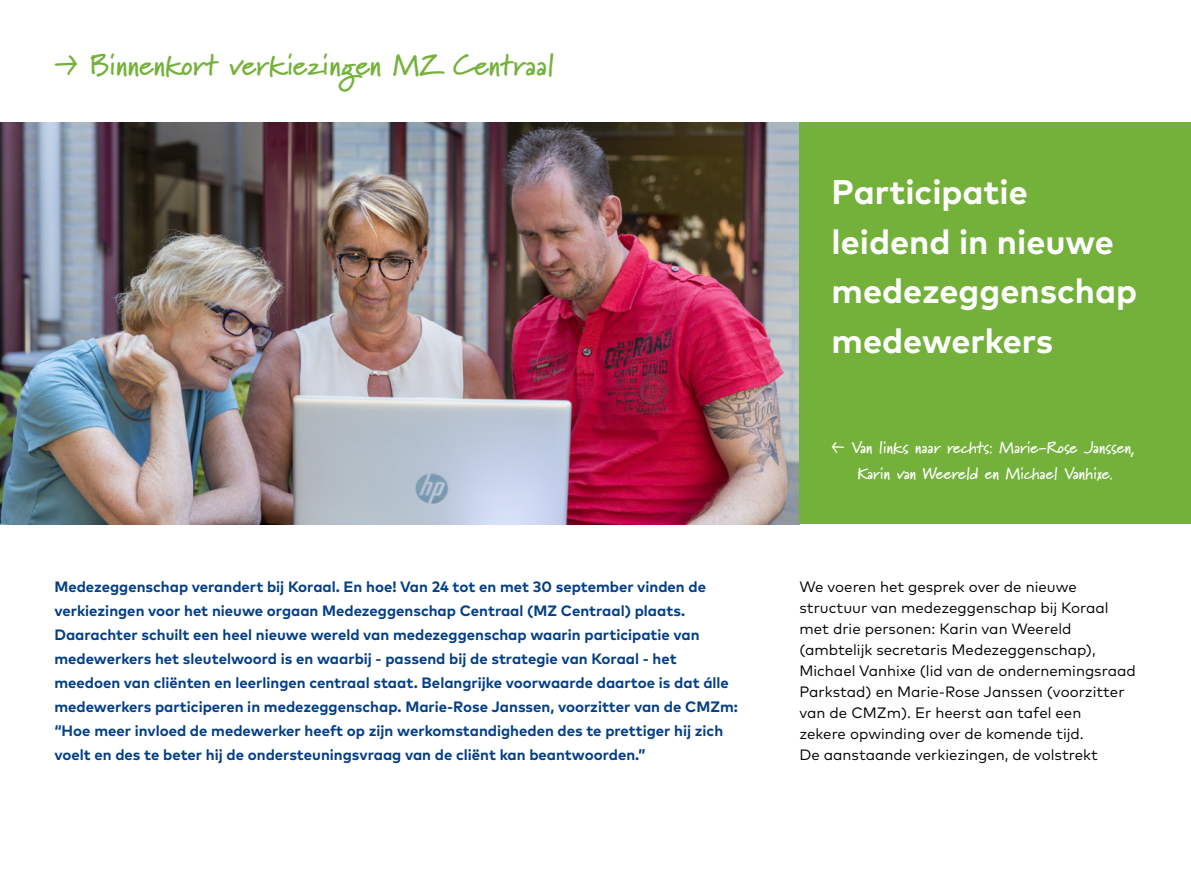
<style>
.page{position:relative;width:1191px;height:893px;background:#fff}
.page>*{position:absolute;margin:0;border:0;box-sizing:border-box;transform-origin:0 0}
.Intro{font:700 34.35px/49.5px "Mark OT";color:#fff}
.Intro-2{font:700 30px "Marydale";color:#74b13b}
.Intro-3{font:700 16.5px/25.5px "Marydale";color:#fff;text-align:center}
.Intro-4{font:700 15px/24px "Mark OT";color:#023f88}
.t1{font:15px/21px "Mark OT";color:#000}
</style>
<div class="page">
<img style="left:0;top:123px;width:799px;height:401px">
<div style="left:799px;top:123px;width:392px;height:401px;background:#74b13b"></div>
<p class="Intro-2" style="left:54px;top:47px;width:501px">• Binnenkort verkiezingen MZ Centraal</p>
<p class="Intro-4" style="left:54px;top:574px;width:685px">Medezeggenschap verandert bij Koraal. En hoe! Van 24 tot en met 30 september vinden de verkiezingen voor het nieuwe orgaan Medezeggenschap Centraal (MZ Centraal) plaats.<br>Daarachter schuilt een heel nieuwe wereld van medezeggenschap waarin participatie van medewerkers het sleutelwoord is en waarbij - passend bij de strategie van Koraal - het meedoen van cliënten en leerlingen centraal staat. Belangrijke voorwaarde daartoe is dat álle medewerkers participeren in medezeggenschap. Marie-Rose Janssen, voorzitter van de CMZm: “Hoe meer invloed de medewerker heeft op zijn werkomstandigheden des te prettiger hij zich voelt en des te beter hij de ondersteuningsvraag van de cliënt kan beantwoorden.”</p>
<p class="Intro" style="left:831px;top:167px;width:307px">Participatie leidend in nieuwe medezeggenschap medewerkers</p>
<p class="Intro-3" style="left:831px;top:435px;width:305px">• Van links naar rechts: Marie-Rose Janssen,<br>Karin van Weereld en Michael Vanhixe.</p>
<p class="t1" style="left:799px;top:576px;width:338px">We voeren het gesprek over de nieuwe structuur van medezeggenschap bij Koraal met drie personen: Karin van Weereld (ambtelijk secretaris Medezeggenschap), Michael Vanhixe (lid van de ondernemingsraad Parkstad) en Marie-Rose Janssen (voorzitter van de CMZm). Er heerst aan tafel een<br>zekere opwinding over de komende tijd.<br>De aanstaande verkiezingen, de volstrekt</p>
</div>
